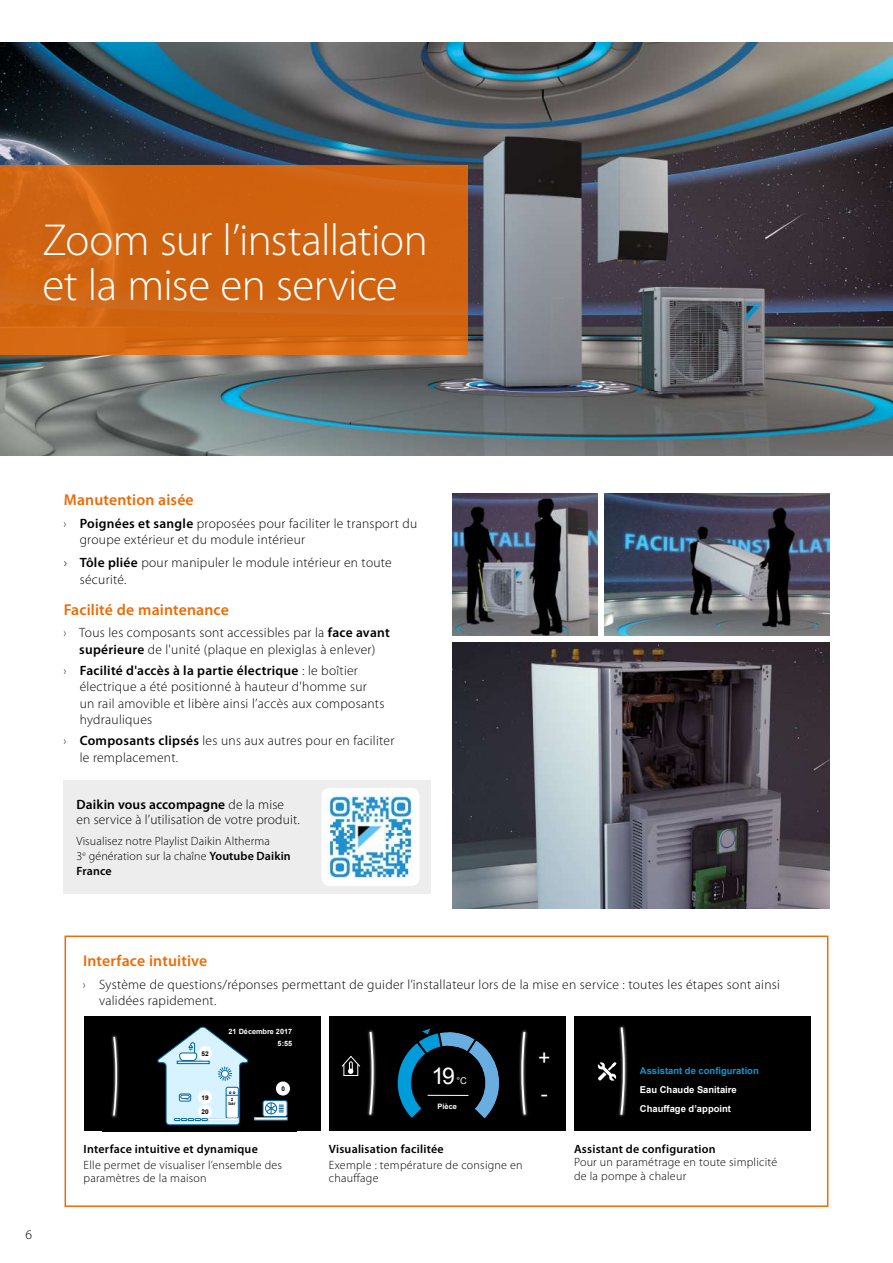
<style>
.page{position:relative;width:893px;height:1263px;background:#fff}
.page>*{position:absolute;margin:0;border:0;box-sizing:border-box;transform-origin:0 0}
.t1{font:300 45px/45px "Myriad Pro";letter-spacing:-.015em;color:#fff}
.t2{font:22.95px "Arial";color:#fff}
.t3{font:21px/36.6px "Arial";color:#fff}
.t4{font:600 15.75px "Myriad Pro";letter-spacing:.01em;color:#ed6b06}
.t5{font:300 13.5px/16.5px "Myriad Pro";letter-spacing:.02em;color:#000;scale:.7 1}
.t6{font:300 13.5px/16.5px "Myriad Pro";letter-spacing:.02em;color:#000}
.t7{font:300 12px/13.5px "Myriad Pro";letter-spacing:.02em;color:#000}
.t8{font:600 12px "Myriad Pro";letter-spacing:.02em;color:#000}
.t9{font:700 9.45px/18.9px "Arial";color:#fff}
.t10{font:700 9.45px "Arial";color:#009bd9}
.t11{font:9.3px "Arial";color:#fff}
.t12{font:700 7.5px "Arial";color:#fff}
.t13{font:700 7.35px/11.7px "Arial";color:#fff;text-align:right}
.t14{font:700 6.45px "Arial";color:#000}
.t15{font:700 4.5px/4.5px "Arial";color:#000;text-align:center}
.s1{font-weight:600}
</style>
<div class="page">
<div style="left:65px;top:935px;width:763px;height:272px;border:2px solid #ed6b06"></div>
<div style="left:84px;top:1016px;width:236px;height:115px;background:#000"></div>
<svg style="left:263px;top:1100px;width:24px;height:16px"></svg>
<div style="left:263px;top:1100px;width:24px;height:17px;border:1px solid #00659f;border-radius:2px"></div>
<div style="left:265px;top:1102px;width:12px;height:12px;border:1px solid #00659f;border-radius:50%"></div>
<svg style="left:266px;top:1103px;width:18px;height:11px"></svg>
<div style="left:254px;top:1117px;width:33px;height:3px;border:1px solid #63b4d0"></div>
<img style="left:111px;top:1037px;width:8px;height:81px">
<svg style="left:112px;top:1035px;width:6px;height:82px"></svg>
<div style="left:276px;top:1081px;width:14px;height:14px;background:#fff;border-radius:50%"></div>
<svg style="left:157px;top:1026px;width:92px;height:99px"></svg>
<img style="left:453px;top:642px;width:376px;height:267px">
<img style="left:605px;top:493px;width:224px;height:143px">
<img style="left:453px;top:493px;width:144px;height:143px">
<div style="left:329px;top:1016px;width:235px;height:114px;background:#000"></div>
<img style="left:367px;top:1029px;width:9px;height:86px">
<svg style="left:368px;top:1030px;width:7px;height:87px"></svg>
<img style="left:519px;top:1029px;width:9px;height:86px">
<svg style="left:520px;top:1030px;width:7px;height:87px"></svg>
<div style="left:343px;top:1064px;width:15px;height:12px;border:1px solid #fff"></div>
<svg style="left:341px;top:1055px;width:20px;height:19px"></svg>
<svg style="left:398px;top:1028px;width:101px;height:90px"></svg>
<div style="left:574px;top:1016px;width:237px;height:114px;background:#000"></div>
<img style="left:626px;top:1041px;width:2px;height:58px">
<svg style="left:597px;top:1025px;width:29px;height:92px"></svg>
<img style="left:0;top:43px;width:893px;height:412px">
<div style="left:0;top:166px;width:468px;height:189px;background:linear-gradient(to right,#d16612,#d26310)"></div>
<div style="left:64px;top:780px;width:367px;height:113px;background:#ededed"></div>
<img style="left:322px;top:788px;width:97px;height:97px">
<div style="left:318px;top:784px;width:105px;height:105px;border:3px solid #ededed;border-radius:10px"></div>
<h1 class="t1" style="left:43px;top:217px;width:387px">Zoom sur l’installation et la mise en service</h1>
<p class="t6" style="left:26px;top:1226px;width:8px">6</p>
<p class="t4" style="left:64px;top:490px;width:131px">Manutention aisée</p>
<p class="t5" style="left:80px;top:515px;width:484px;text-indent:-16px">› <span class="s1">Poignées et sangle</span> proposées pour faciliter le transport du groupe extérieur et du module intérieur</p>
<p class="t6" style="left:80px;top:554px;width:314px;text-indent:-16px">› <span class="s1">Tôle pliée</span> pour manipuler le module intérieur en toute sécurité.</p>
<p class="t4" style="left:64px;top:599px;width:167px">Facilité de maintenance</p>
<p class="t5" style="left:64px;top:625px;width:467px;text-align:center">› Tous les composants sont accessibles par la <span class="s1">face avant supérieure</span> de l'unité (plaque en plexiglas à enlever)</p>
<p class="t5" style="left:80px;top:662px;width:437px;text-indent:-16px">› <span class="s1">Facilité d'accès à la partie électrique</span> : le boîtier électrique a été positionné à hauteur d'homme sur un rail amovible et libère ainsi l’accès aux composants hydrauliques</p>
<p class="t5" style="left:80px;top:732px;width:451px;text-indent:-16px">› <span class="s1">Composants clipsés</span> les uns aux autres pour en faciliter le remplacement.</p>
<p class="t6" style="left:77px;top:797px;width:225px;line-height:15px"><span class="s1">Daikin vous accompagne</span> de la mise en service à l’utilisation de votre produit.</p>
<p class="t7" style="left:77px;top:833px;width:216px;line-height:15px">Visualisez notre Playlist Daikin Altherma<br>3<sup>e</sup> génération sur la chaîne <span class="s1">Youtube Daikin<br>France</span></p>
<p class="t4" style="left:83px;top:950px;width:126px">Interface intuitive</p>
<p class="t5" style="left:99px;top:976px;width:974px;text-indent:-16px">› Système de questions/réponses permettant de guider l’installateur lors de la mise en service : toutes les étapes sont ainsi validées rapidement.</p>
<p class="t13" style="left:229px;top:1025px;width:65px">21 Décembre 2017<br>5:55</p>
<p class="t14" style="left:201px;top:1050px;width:9px">52</p>
<p class="t14" style="left:282px;top:1085px;width:5px">0</p>
<p class="t15" style="left:228px;top:1097px;width:8px">2 bar</p>
<p class="t14" style="left:201px;top:1108px;width:9px">20</p>
<h3 class="t3" style="left:538px;top:1039px;width:14px">+ -</h3>
<p class="t10" style="left:640px;top:1065px;width:120px">Assistant de configuration</p>
<p class="t9" style="left:640px;top:1080px;width:98px">Eau Chaude Sanitaire<br>Chauffage d’appoint</p>
<h2 class="t2" style="left:431px;top:1063px;width:25px">19</h2>
<p class="t11" style="left:457px;top:1075px;width:12px">°C</p>
<p class="t14" style="left:201px;top:1094px;width:9px">19</p>
<p class="t12" style="left:438px;top:1102px;width:21px">Pièce</p>
<p class="t8" style="left:84px;top:1141px;width:176px">Interface intuitive et dynamique</p>
<p class="t7" style="left:84px;top:1158px;width:200px">Elle permet de visualiser l’ensemble des paramètres de la maison</p>
<p class="t8" style="left:329px;top:1141px;width:116px">Visualisation facilitée</p>
<p class="t7" style="left:329px;top:1158px;width:195px">Exemple : température de consigne en chauffage</p>
<p class="t8" style="left:574px;top:1141px;width:143px">Assistant de configuration</p>
<p class="t7" style="left:574px;top:1155px;width:205px">Pour un paramétrage en toute simplicité de la pompe à chaleur</p>
</div>
